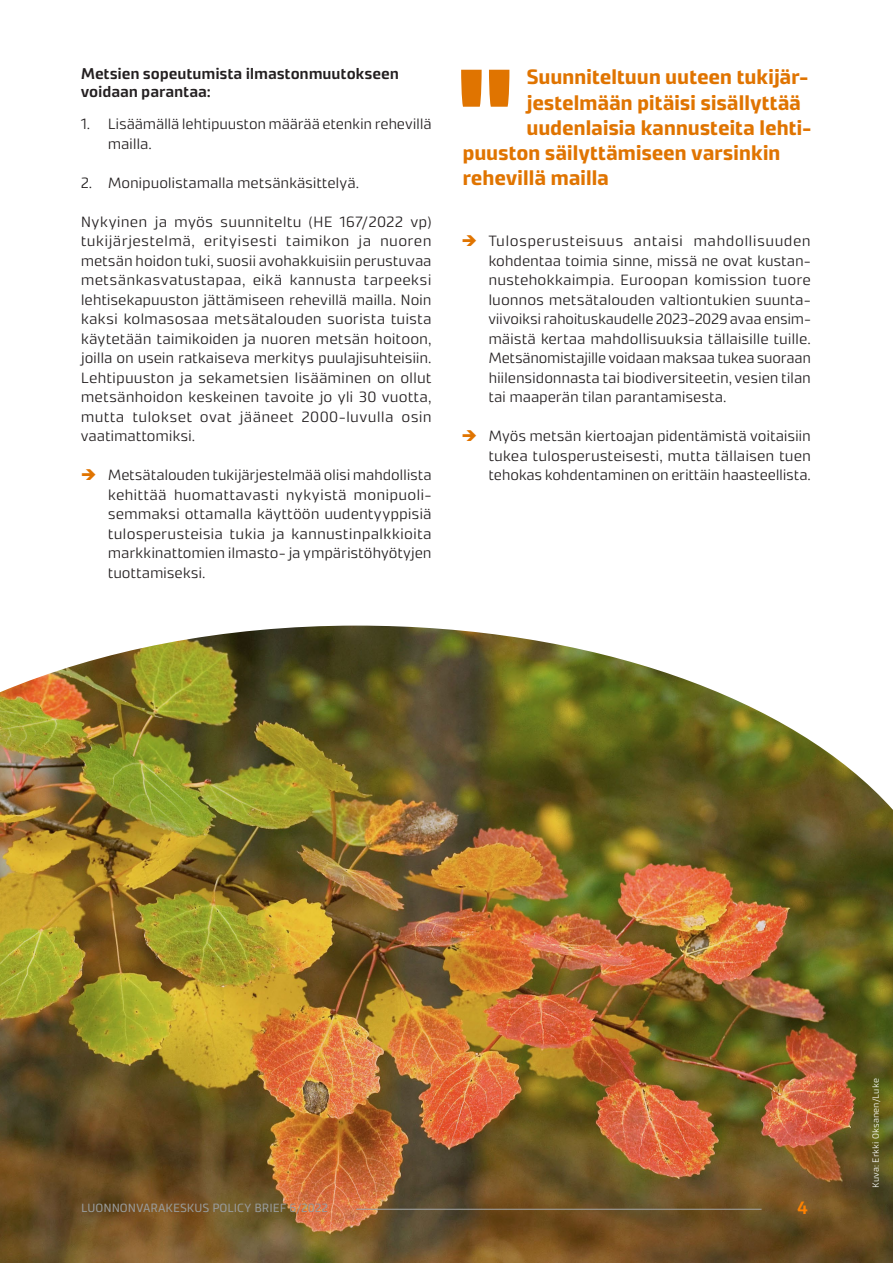
<style>
.page{position:relative;width:893px;height:1263px;background:#fff}
.page>*{position:absolute;margin:0;border:0;box-sizing:border-box;transform-origin:0 0}
.t1{font:700 21px "Accura";letter-spacing:-.015em;color:#e07400}
.t2{font:600 18px "Accura";color:#ff8200}
.valiotsikko{font:600 15.75px/18px "Accura";letter-spacing:-.01em;color:#231f20}
.leipis{font:300 15px/19.5px "Accura";letter-spacing:-.01em;color:#231f20;text-align:justify}
.t3{font:12px "Accura";color:#989b9c}
.t4{font:300 9px "Accura";letter-spacing:.02em;color:#fff}
</style>
<div class="page">
<img style="left:0;top:626px;width:893px;height:637px">
<svg style="left:461px;top:70px;width:48px;height:37px"></svg>
<hr style="left:356px;top:1209px;width:406px;height:1px;background:#a4a7a8">
<p class="valiotsikko" style="left:81px;top:64px;width:320px">Metsien sopeutumista ilmastonmuutokseen voidaan parantaa:</p>
<p class="leipis" style="left:108px;top:114px;width:325px;text-indent:-27px">1. Lisäämällä lehtipuuston määrää etenkin rehevillä mailla.</p>
<p class="leipis" style="left:81px;top:172px;width:280px">2. Monipuolistamalla metsänkäsittelyä.</p>
<p class="leipis" style="left:81px;top:211px;width:352px">Nykyinen ja myös suunniteltu (HE 167/2022 vp) tukijärjestelmä, erityisesti taimikon ja nuoren metsän hoidon tuki, suosii avohakkuisiin perustuvaa metsänkasvatustapaa, eikä kannusta tarpeeksi lehtisekapuuston jättämiseen rehevillä mailla. Noin kaksi kolmasosaa metsätalouden suorista tuista käytetään taimikoiden ja nuoren metsän hoitoon, joilla on usein ratkaiseva merkitys puulajisuhteisiin.<br>Lehtipuuston ja sekametsien lisääminen on ollut metsänhoidon keskeinen tavoite jo yli 30 vuotta, mutta tulokset ovat jääneet 2000-luvulla osin vaatimattomiksi.</p>
<p class="leipis" style="left:108px;top:465px;width:325px">Metsätalouden tukijärjestelmää olisi mahdollista kehittää huomattavasti nykyistä monipuoli&shy;semmaksi ottamalla käyttöön uudentyyppisiä tulosperusteisia tukia ja kannustinpalkkioita markkinattomien ilmasto- ja ympäristöhyötyjen tuottamiseksi.</p>
<h1 class="t1" style="left:526px;top:64px;width:284px">Suunniteltuun uuteen tukijär-</h1>
<h1 class="t1" style="left:526px;top:90px;width:276px">jestelmään pitäisi sisällyttää</h1>
<h1 class="t1" style="left:526px;top:115px;width:287px">uudenlaisia kannusteita lehti-</h1>
<h1 class="t1" style="left:462px;top:140px;width:320px">puuston säilyttämiseen varsinkin</h1>
<h1 class="t1" style="left:462px;top:165px;width:148px">rehevillä mailla</h1>
<p class="leipis" style="left:488px;top:231px;width:324px">Tulosperusteisuus antaisi mahdollisuuden kohdentaa toimia sinne, missä ne ovat kustan&shy;nustehokkaimpia. Euroopan komission tuore luonnos metsätalouden valtiontukien suunta&shy;viivoiksi rahoituskaudelle 2023-2029 avaa ensim&shy;mäistä kertaa mahdollisuuksia tällaisille tuille.<br>Metsänomistajille voidaan maksaa tukea suoraan hiilensidonnasta tai biodiversiteetin, vesien tilan tai maaperän tilan parantamisesta.</p>
<p class="leipis" style="left:488px;top:426px;width:324px">Myös metsän kiertoajan pidentämistä voitaisiin tukea tulosperusteisesti, mutta tällaisen tuen tehokas kohdentaminen on erittäin haasteellista.</p>
<p class="t3" style="left:81px;top:1200px;width:248px">LUONNONVARAKESKUS POLICY BRIEF 6/2022</p>
<p class="t2" style="left:797px;top:1197px;width:12px">4</p>
<p class="t4" style="left:870px;top:1188px;width:111px;rotate:-90deg">Kuva: Erkki Oksanen/Luke</p>
</div>
